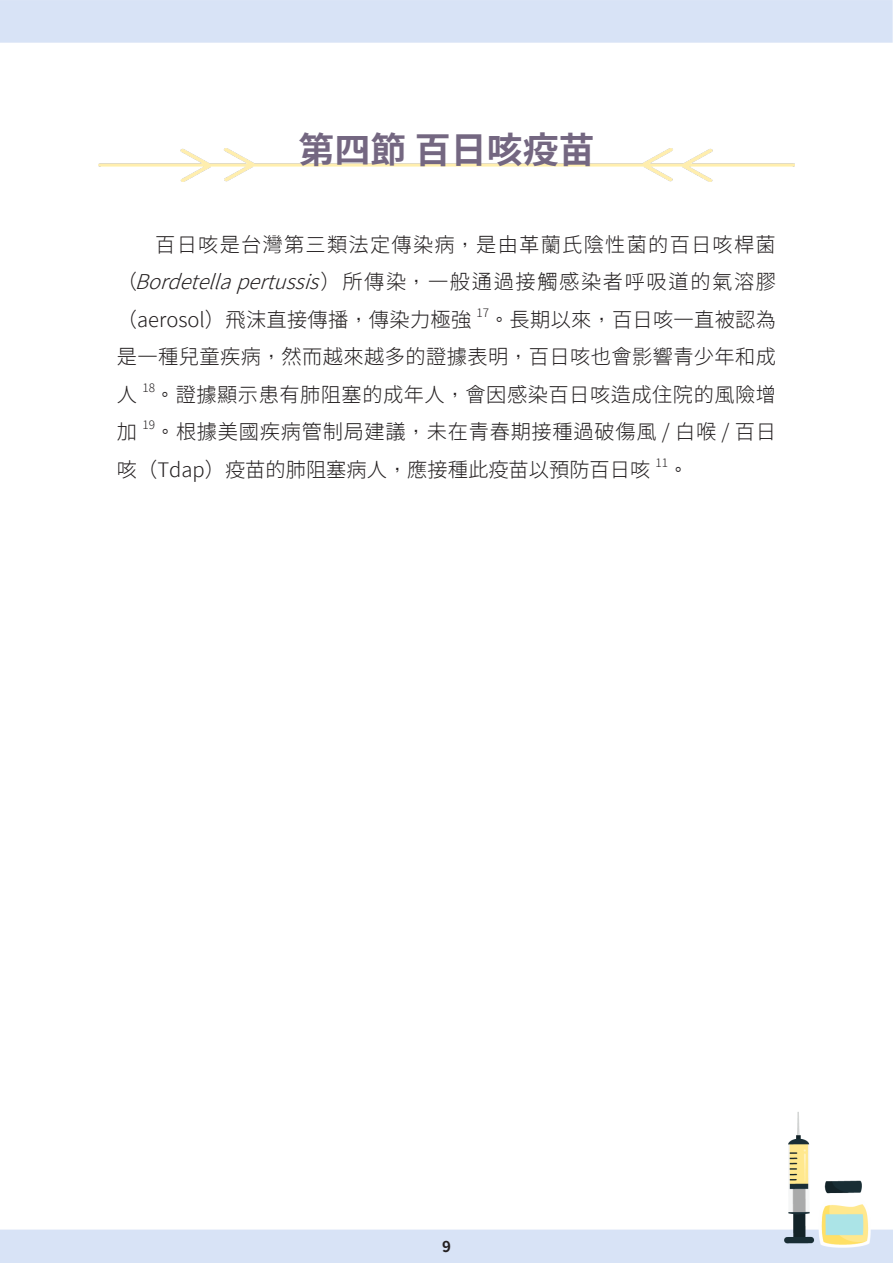
<style>
.page{position:relative;width:893px;height:1263px;background:#fff}
.page>*{position:absolute;margin:0;border:0;box-sizing:border-box;transform-origin:0 0}
.大標{font:700 36px "Taipei Sans TC Beta";color:#746781}
.內文{font:300 20.25px/37.5px "Taipei Sans TC Beta";letter-spacing:.02em;color:#231f20;text-align:justify}
.t1{font:700 15px "Taipei Sans TC Beta";color:#231f20}
.內文-2{font:300 11.85px "Taipei Sans TC Beta";color:#231f20}
.s1{font-style:italic}
</style>
<div class="page">
<img style="left:0;top:0;width:893px;height:1263px">
<img style="left:99px;top:149px;width:695px;height:32px">
<p class="大標" style="left:298px;top:129px;width:298px">第四節百日咳疫苗</p>
<p class="內文" style="left:117px;top:226px;width:661px;text-indent:38px">百日咳是台灣第三類法定傳染病，是由革蘭氏陰性菌的百日咳桿菌（<span class="s1">Bordetellapertussis</span>）所傳染，一般通過接觸感染者呼吸道的氣溶膠（aerosol）飛沫直接傳播，傳染力極強</p>
<p class="內文-2" style="left:476px;top:306px;width:14px">17</p>
<p class="內文" style="left:117px;top:301px;width:661px;text-indent:372px">。長期以來，百日咳一直被認為是一種兒童疾病，然而越來越多的證據表明，百日咳也會影響青少年和成人</p>
<p class="內文-2" style="left:142px;top:381px;width:14px">18</p>
<p class="內文" style="left:155px;top:376px;width:623px">。證據顯示患有肺阻塞的成年人，會因感染百日咳造成住院的風險增</p>
<p class="內文" style="left:117px;top:413px;width:22px">加</p>
<p class="內文-2" style="left:142px;top:418px;width:14px">19</p>
<p class="內文" style="left:117px;top:413px;width:661px;text-indent:38px">。根據美國疾病管制局建議，未在青春期接種過破傷風 / 白喉 / 百日咳（Tdap）疫苗的肺阻塞病人，應接種此疫苗以預防百日咳</p>
<p class="內文-2" style="left:655px;top:456px;width:14px">11</p>
<p class="內文" style="left:668px;top:451px;width:22px">。</p>
<p class="t1" style="left:442px;top:1238px;width:10px">9</p>
</div>
